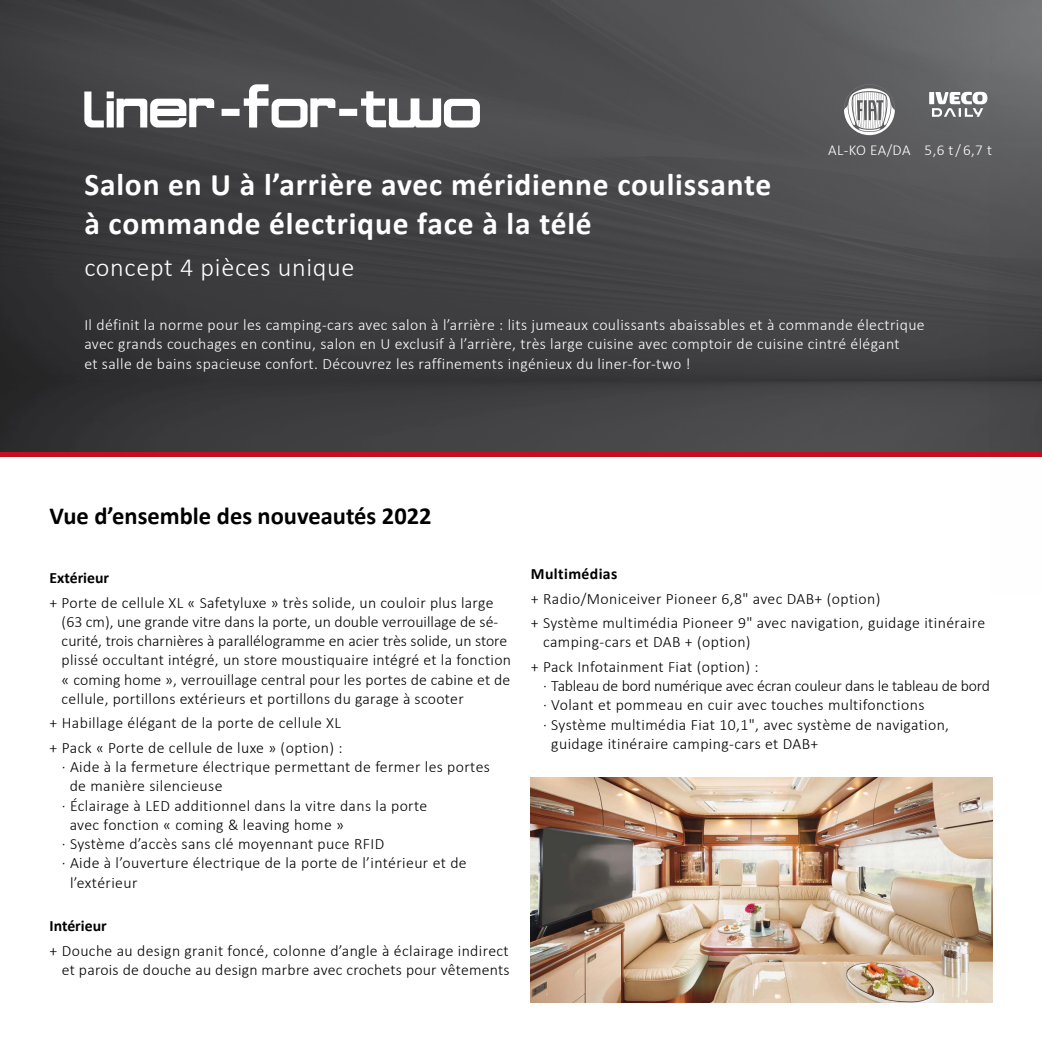
<style>
.page{position:relative;width:1042px;height:1042px;background:#fff}
.page>*{position:absolute;margin:0;border:0;box-sizing:border-box;transform-origin:0 0}
.t1{font:700 31.5px/38.5px "Calibri";letter-spacing:.025em;color:#fff}
.t2{font:300 26.25px "Calibri";letter-spacing:.025em;color:#fff}
.t3{font:700 24.5px "Calibri";color:#000}
.t4{font:300 15.75px/19.2px "Calibri";letter-spacing:.02em;color:#000}
.t5{font:300 15.75px/19.2px "Calibri";letter-spacing:.025em;color:#fff}
.t6{font:300 15.75px "Calibri";letter-spacing:-.01em;color:#000}
.t7{font:700 15.75px "Calibri";color:#000}
.t8{font:700 15.75px "Calibri";letter-spacing:.025em;color:#000}
.t9{font:300 15.05px "Calibri";letter-spacing:.015em;color:#fff}
</style>
<div class="page">
<img style="left:0;top:0;width:1042px;height:452px">
<div style="left:0;top:452px;width:1042px;height:5px;background:#c50e1f"></div>
<svg style="left:84px;top:84px;width:396px;height:44px"></svg>
<img style="left:989px;top:17px;width:53px;height:435px">
<img style="left:531px;top:777px;width:461px;height:225px">
<svg style="left:844px;top:84px;width:51px;height:51px"></svg>
<svg style="left:929px;top:92px;width:58px;height:25px"></svg>
<p class="t9" style="left:828px;top:140px;width:165px">AL-KO EA/DA 5,6 t / 6,7 t</p>
<h1 class="t1" style="left:84px;top:166px;width:688px">Salon en U à l’arrière avec méridienne coulissante à commande électrique face à la télé</h1>
<h2 class="t2" style="left:84px;top:251px;width:272px">concept 4 pièces unique</h2>
<p class="t5" style="left:84px;top:315px;width:842px">Il définit la norme pour les camping-cars avec salon à l’arrière : lits jumeaux coulissants abaissables et à commande électrique avec grands couchages en continu, salon en U exclusif à l’arrière, très large cuisine avec comptoir de cuisine cintré élégant<br>et salle de bains spacieuse confort. Découvrez les raffinements ingénieux du liner-for-two !</p>
<h3 class="t3" style="left:50px;top:501px;width:383px">Vue d’ensemble des nouveautés 2022</h3>
<p class="t7" style="left:50px;top:568px;width:61px">Extérieur</p>
<p class="t4" style="left:62px;top:592px;width:451px;text-indent:-12px">+ Porte de cellule XL « Safetyluxe » très solide, un couloir plus large (63 cm), une grande vitre dans la porte, un double verrouillage de sé&shy;curité, trois charnières à parallélogramme en acier très solide, un store plissé occultant intégré, un store moustiquaire intégré et la fonction « coming home », verrouillage central pour les portes de cabine et de cellule, portillons extérieurs et portillons du garage à scooter</p>
<p class="t4" style="left:50px;top:711px;width:295px;line-height:24.5px">+ Habillage élégant de la porte de cellule XL + Pack « Porte de cellule de luxe » (option) :</p>
<p class="t4" style="left:62px;top:757px;width:430px">· Aide à la fermeture électrique permettant de fermer les portes</p>
<p class="t4" style="left:70px;top:776px;width:154px">de manière silencieuse</p>
<p class="t4" style="left:62px;top:795px;width:367px">· Éclairage à LED additionnel dans la vitre dans la porte</p>
<p class="t4" style="left:70px;top:815px;width:276px">avec fonction « coming &amp; leaving home »</p>
<p class="t4" style="left:62px;top:834px;width:324px">· Système d’accès sans clé moyennant puce RFID</p>
<p class="t4" style="left:62px;top:853px;width:406px">· Aide à l’ouverture électrique de la porte de l’intérieur et de</p>
<p class="t4" style="left:70px;top:872px;width:69px">l’extérieur</p>
<p class="t7" style="left:50px;top:916px;width:59px">Intérieur</p>
<p class="t4" style="left:50px;top:941px;width:461px;text-align:right">+ Douche au design granit foncé, colonne d’angle à éclairage indirect et parois de douche au design marbre avec crochets pour vêtements</p>
<p class="t8" style="left:531px;top:564px;width:88px">Multimédias</p>
<p class="t4" style="left:531px;top:586px;width:456px;line-height:24.5px">+ Radio/Moniceiver Pioneer 6,8" avec DAB+ (option)<br>+ Système multimédia Pioneer 9" avec navigation, guidage itinéraire</p>
<p class="t4" style="left:531px;top:630px;width:229px;line-height:24.5px;text-align:center">camping-cars et DAB + (option)<br>+ Pack Infotainment Fiat (option) :</p>
<p class="t6" style="left:543px;top:676px;width:448px">· Tableau de bord numérique avec écran couleur dans le tableau de bord</p>
<p class="t4" style="left:543px;top:695px;width:383px">· Volant et pommeau en cuir avec touches multifonctions</p>
<p class="t4" style="left:543px;top:715px;width:407px">· Système multimédia Fiat 10,1", avec système de navigation,</p>
<p class="t4" style="left:551px;top:734px;width:269px">guidage itinéraire camping-cars et DAB+</p>
</div>
